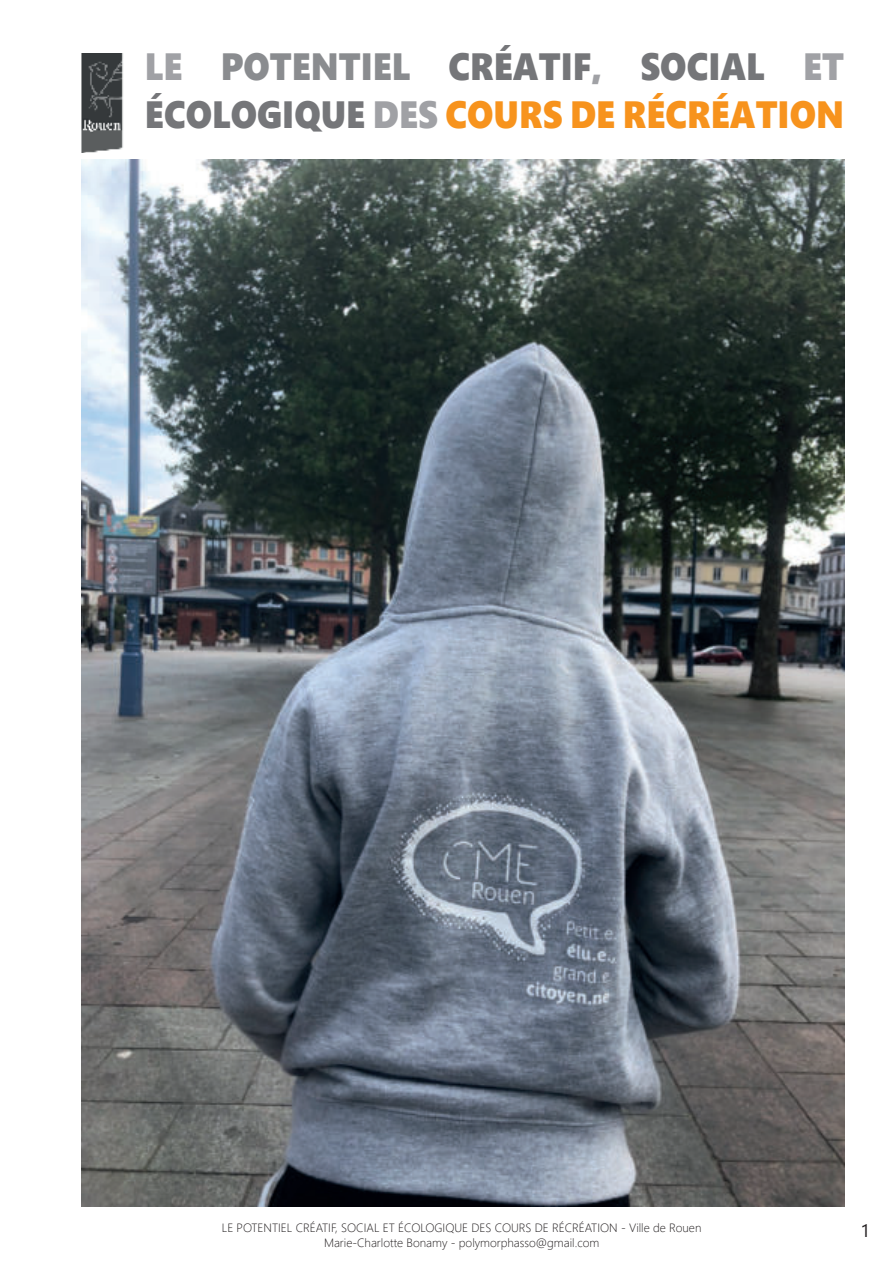
<style>
.page{position:relative;width:893px;height:1263px;background:#fff}
.page>*{position:absolute;margin:0;border:0;box-sizing:border-box;transform-origin:0 0}
.t1{font:37.95px/48px "Segoe UI Black";color:#757679;scale:.91 1}
.t2{font:18px "Segoe UI";color:#231f20}
.t3{font:300 12px "Segoe UI";color:#231f20}
.s1{color:#a0a1a5}
.s2{color:#8a8c8f}
.s3{color:#f7931d}
</style>
<div class="page">
<img style="left:82px;top:160px;width:762px;height:1046px">
<img style="left:81px;top:54px;width:42px;height:99px">
<h1 class="t1" style="left:145px;top:46px;width:770px"><span class="s1">LE</span> <span class="s2">POTENTIEL</span> CRÉATIF<span class="s1">,</span> SOCIAL <span class="s1">ET<br></span>ÉCOLOGIQUE <span class="s1">DES</span> <span class="s3">COURS DE RÉCRÉATION</span></h1>
<p class="t3" style="left:222px;top:1223px;width:481px">LE POTENTIEL CRÉATIF, SOCIAL ET ÉCOLOGIQUE DES COURS DE RÉCRÉATION - Ville de Rouen</p>
<h2 class="t2" style="left:860px;top:1223px;width:11px">1</h2>
<p class="t3" style="left:324px;top:1238px;width:277px">Marie-Charlotte Bonamy - polymorphasso@gmail.com</p>
</div>
